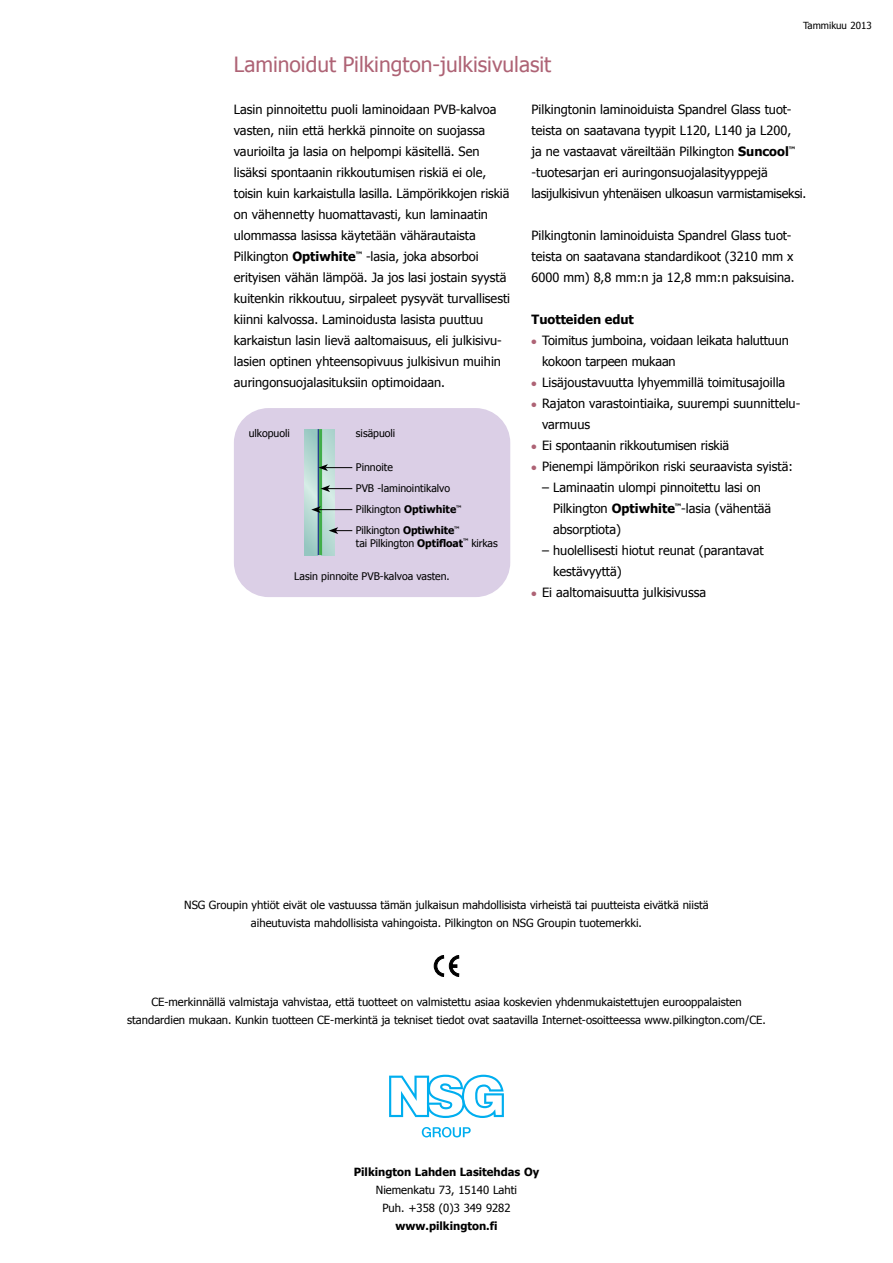
<style>
.page{position:relative;width:893px;height:1263px;background:#fff}
.page>*{position:absolute;margin:0;border:0;box-sizing:border-box;transform-origin:0 0}
.t1{font:21px "Tahoma";color:#ae6375}
.t2{font:12.75px/21px "Tahoma";color:#000}
.t3{font:700 12.75px "Tahoma";color:#000}
.t4{font:11.25px/18px "Tahoma";color:#000;text-align:center}
.t5{font:700 11.25px "Tahoma";color:#000}
.t6{font:10.5px/21px "Tahoma";color:#000}
.t7{font:9.75px "Tahoma";color:#000}
.s1{font-weight:700}
.s2{color:#ae6375}
</style>
<div class="page">
<div style="left:234px;top:408px;width:276px;height:189px;background:#dbcfe6;border-radius:35px"></div>
<svg style="left:305px;top:429px;width:13px;height:126px;background:#afd3cf"></svg>
<svg style="left:322px;top:429px;width:13px;height:126px"></svg>
<hr style="left:318px;top:429px;width:1px;height:126px;background:#25408f">
<hr style="left:319px;top:429px;width:3px;height:126px;background:#41ad49">
<svg style="left:318px;top:464px;width:34px;height:7px"></svg>
<svg style="left:321px;top:485px;width:31px;height:7px"></svg>
<hr style="left:318px;top:509px;width:34px;height:1px;background:#000">
<svg style="left:311px;top:506px;width:10px;height:7px"></svg>
<svg style="left:329px;top:527px;width:23px;height:7px"></svg>
<svg style="left:389px;top:1075px;width:115px;height:43px"></svg>
<svg style="left:422px;top:1127px;width:49px;height:10px"></svg>
<svg style="left:434px;top:955px;width:25px;height:21px"></svg>
<h1 class="t1" style="left:234px;top:50px;width:319px">Laminoidut Pilkington-julkisivulasit</h1>
<p class="t7" style="left:803px;top:19px;width:70px">Tammikuu 2013</p>
<p class="t2" style="left:234px;top:98px;width:278px">Lasin pinnoitettu puoli laminoidaan PVB-kalvoa vasten, niin että herkkä pinnoite on suojassa vaurioilta ja lasia on helpompi käsitellä. Sen lisäksi spontaanin rikkoutumisen riskiä ei ole, toisin kuin karkaistulla lasilla. Lämpörikkojen riskiä on vähennetty huomattavasti, kun laminaatin ulommassa lasissa käytetään vähärautaista Pilkington <span class="s1">Optiwhite</span><sup>™</sup> -lasia, joka absorboi erityisen vähän lämpöä. Ja jos lasi jostain syystä kuitenkin rikkoutuu, sirpaleet pysyvät turvallisesti kiinni kalvossa. Laminoidusta lasista puuttuu karkaistun lasin lievä aaltomaisuus, eli julkisivu&shy;lasien optinen yhteensopivuus julkisivun muihin auringonsuojalasituksiin optimoidaan.</p>
<p class="t2" style="left:531px;top:98px;width:276px">Pilkingtonin laminoiduista Spandrel Glass tuot&shy;teista on saatavana tyypit L120, L140 ja L200,<br>ja ne vastaavat väreiltään Pilkington <span class="s1">Suncool</span><sup>™ </sup>-tuotesarjan eri auringonsuojalasityyppejä lasijulkisivun yhtenäisen ulkoasun varmistamiseksi.</p>
<p class="t2" style="left:532px;top:224px;width:265px">Pilkingtonin laminoiduista Spandrel Glass tuot&shy;teista on saatavana standardikoot (3210 mm x<br>6000 mm) 8,8 mm:n ja 12,8 mm:n paksuisina.</p>
<p class="t3" style="left:532px;top:310px;width:104px">Tuotteiden edut</p>
<p class="t2" style="left:542px;top:329px;width:248px;text-indent:-11px"><span class="s2">●</span> Toimitus jumboina, voidaan leikata haluttuun kokoon tarpeen mukaan</p>
<p class="t2" style="left:531px;top:371px;width:255px"><span class="s2">●</span> Lisäjoustavuutta lyhyemmillä toimitusajoilla</p>
<p class="t2" style="left:542px;top:392px;width:260px;text-indent:-11px"><span class="s2">●</span> Rajaton varastointiaika, suurempi suunnittelu&shy;varmuus</p>
<p class="t2" style="left:531px;top:434px;width:199px"><span class="s2">●</span> Ei spontaanin rikkoutumisen riskiä</p>
<p class="t2" style="left:531px;top:455px;width:263px"><span class="s2">●</span> Pienempi lämpörikon riski seuraavista syistä:</p>
<p class="t2" style="left:553px;top:476px;width:220px;text-indent:-11px">– Laminaatin ulompi pinnoitettu lasi on<br>Pilkington <span class="s1">Optiwhite</span><sup>™</sup>-lasia (vähentää absorptiota)</p>
<p class="t2" style="left:553px;top:539px;width:212px;text-indent:-11px">– huolellisesti hiotut reunat (parantavat kestävyyttä)</p>
<p class="t2" style="left:531px;top:581px;width:176px"><span class="s2">●</span> Ei aaltomaisuutta julkisivussa</p>
<p class="t6" style="left:249px;top:422px;width:43px">ulkopuoli</p>
<p class="t6" style="left:356px;top:422px;width:41px">sisäpuoli</p>
<p class="t6" style="left:356px;top:456px;width:39px">Pinnoite</p>
<p class="t6" style="left:356px;top:477px;width:107px">PVB -laminointikalvo<br>Pilkington <span class="s1">Optiwhite</span><sup>™<br></sup>Pilkington <span class="s1">Optiwhite</span><sup>™</sup></p>
<p class="t6" style="left:356px;top:532px;width:143px">tai Pilkington <span class="s1">Optifloat</span><sup>™</sup> kirkas</p>
<p class="t6" style="left:294px;top:565px;width:157px">Lasin pinnoite PVB-kalvoa vasten.</p>
<p class="t4" style="left:184px;top:895px;width:526px">NSG Groupin yhtiöt eivät ole vastuussa tämän julkaisun mahdollisista virheistä tai puutteista eivätkä niistä aiheutuvista mahdollisista vahingoista. Pilkington on NSG Groupin tuotemerkki.</p>
<p class="t4" style="left:127px;top:993px;width:640px">CE-merkinnällä valmistaja vahvistaa, että tuotteet on valmistettu asiaa koskevien yhdenmukaistettujen eurooppalaisten standardien mukaan. Kunkin tuotteen CE-merkintä ja tekniset tiedot ovat saatavilla Internet-osoitteessa www.pilkington.com/CE.</p>
<p class="t5" style="left:354px;top:1164px;width:187px">Pilkington Lahden Lasitehdas Oy</p>
<p class="t4" style="left:376px;top:1180px;width:143px">Niemenkatu 73, 15140 Lahti<br>Puh. +358 (0)3 349 9282</p>
<p class="t5" style="left:396px;top:1218px;width:103px">www.pilkington.fi</p>
</div>
